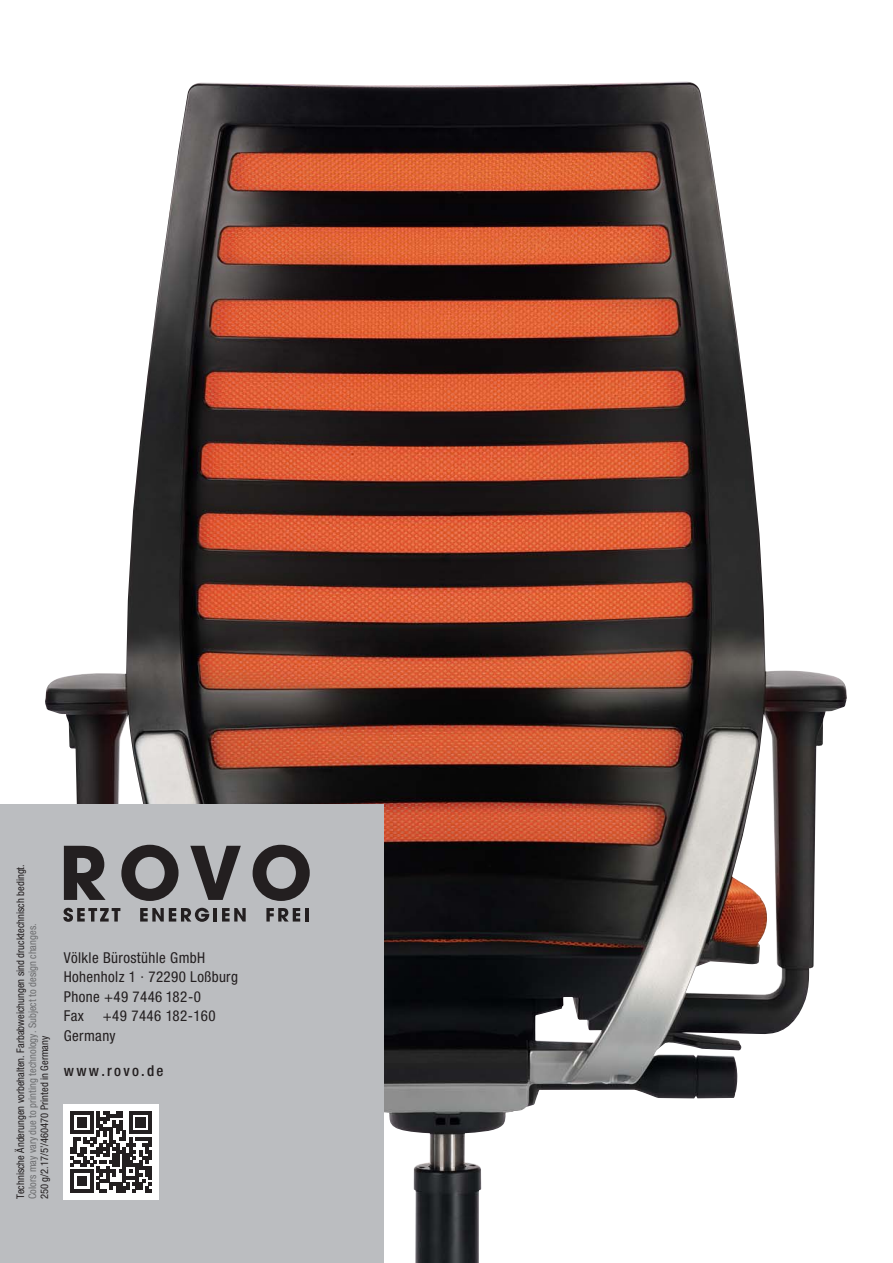
<style>
.page{position:relative;width:893px;height:1263px;background:#fff}
.page>*{position:absolute;margin:0;border:0;box-sizing:border-box;transform-origin:0 0}
.t1{font:condensed 15px/19.5px "Helvetica Neue LT";letter-spacing:.025em;color:#231f20}
.t2{font:500 condensed 15px "Helvetica Neue LT";letter-spacing:.15em;color:#231f20}
.t3{font:condensed 10.5px "Helvetica Neue LT";color:#231f20}
.t4{font:condensed 10.5px "Helvetica Neue";color:#6d6e70}
</style>
<div class="page">
<img style="left:45px;top:81px;width:802px;height:1182px">
<div style="left:0;top:805px;width:384px;height:458px;background:#bbbdc0"></div>
<div style="left:64px;top:1104px;width:95px;height:95px;background:#fff"></div>
<svg style="left:70px;top:1111px;width:82px;height:82px"></svg>
<svg style="left:64px;top:846px;width:42px;height:54px"></svg>
<svg style="left:121px;top:845px;width:58px;height:56px"></svg>
<svg style="left:190px;top:846px;width:51px;height:54px"></svg>
<svg style="left:253px;top:845px;width:57px;height:56px"></svg>
<svg style="left:63px;top:908px;width:57px;height:14px"></svg>
<svg style="left:140px;top:908px;width:106px;height:14px"></svg>
<svg style="left:266px;top:908px;width:42px;height:13px"></svg>
<p class="t3" style="left:17px;top:1199px;width:336px;rotate:-90deg">Technische Änderungen vorbehalten. Farbabweichungen sind drucktechnisch bedingt.</p>
<p class="t4" style="left:29px;top:1199px;width:277px;rotate:-90deg">Colors may vary due to printing technology. Subject to design changes.</p>
<p class="t3" style="left:41px;top:1199px;width:165px;rotate:-90deg">250 g/2.17/5’/460470 Printed in Germany</p>
<h1 class="t1" style="left:64px;top:949px;width:176px">Völkle Bürostühle GmbH<br>Hohenholz 1 · 72290 Loßburg<br>Phone +49 7446 182-0<br>Fax</h1>
<h1 class="t1" style="left:64px;top:1007px;width:153px;text-indent:39px">+49 7446 182-160<br>Germany</h1>
<h1 class="t2" style="left:64px;top:1062px;width:101px">www.rovo.de</h1>
</div>
